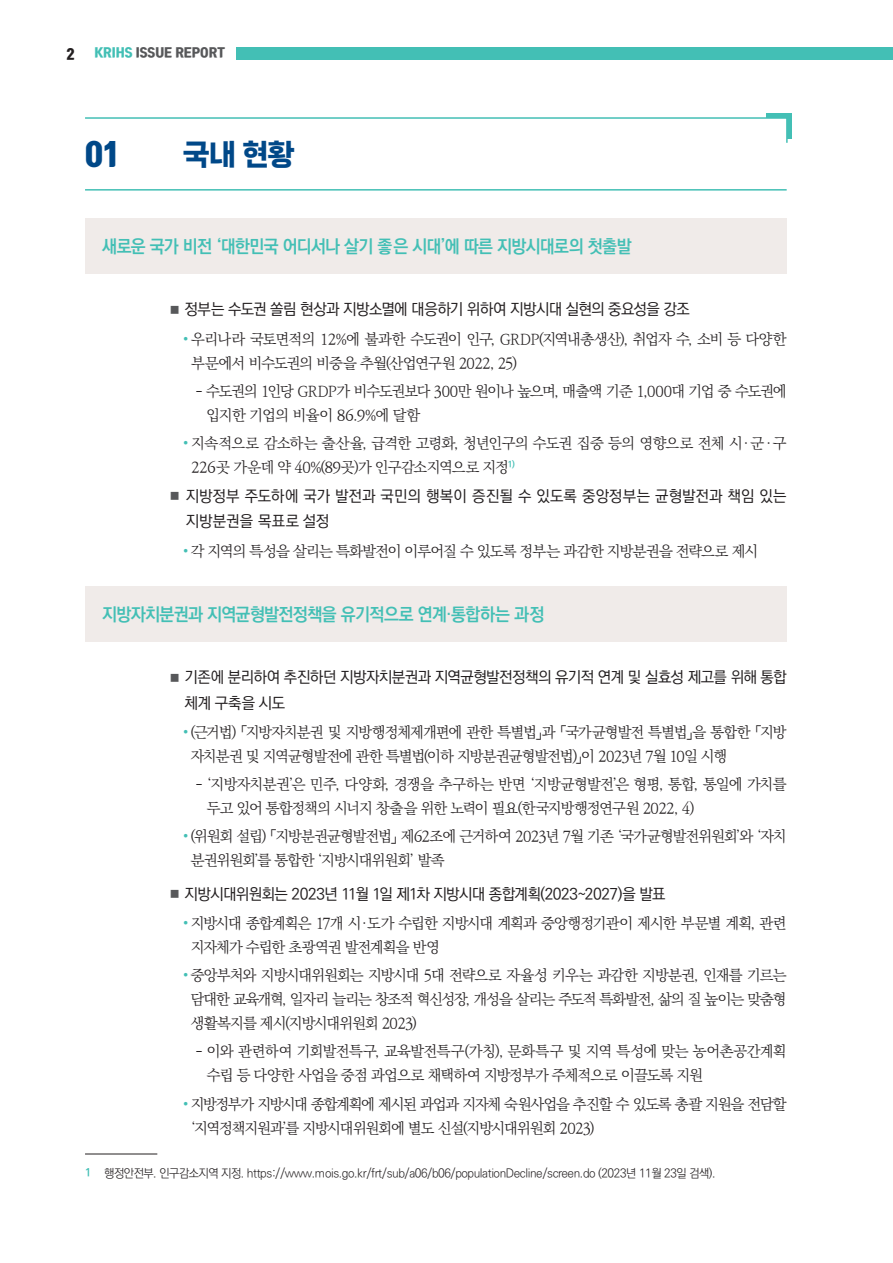
<style>
.page{position:relative;width:893px;height:1263px;background:#fff}
.page>*{position:absolute;margin:0;border:0;box-sizing:border-box;transform-origin:0 0}
.t1{font:900 30px "Tmon Monsori";color:#004888}
.t2{font:28.5px "Nanum Square Neo e Hv";color:#004888}
.t3{font:18px "Ko Pub World Dotum PB";letter-spacing:-.035em;color:#43bfb5;scale:.95 1}
.t4{font:15.75px/25.5px "Ko Pub World Dotum PM";letter-spacing:-.03em;color:#231f20}
.t5{font:15.75px/25.5px "Ko Pub World Dotum PM";letter-spacing:.005em;color:#231f20}
.t6{font:15px/24px "Ko Pub World Batang PL";letter-spacing:-.06em;color:#231f20}
.t7{font:15px/24px "Ko Pub World Batang PL";letter-spacing:-.04em;color:#231f20}
.t8{font:900 13.5px "Tmon Monsori";color:#231f20}
.t9{font:12px "Ko Pub World Dotum PL";letter-spacing:-.035em;color:#231f20}
.t10{font:900 12px "Tmon Monsori";color:#57585a}
.s1{color:#43bfb5}
.s2{font-size:10.5px;color:#57585a}
.s3{font-family:"Ko Pub World Dotum PB";font-size:11.25px;color:#43bfb5}
.s4{font-size:11.25px}
</style>
<div class="page">
<div style="left:236px;top:47px;width:657px;height:13px;background:#43bfb5"></div>
<div style="left:766px;top:113px;width:26px;height:26px;background:#43bfb5"></div>
<svg style="left:85px;top:117px;width:703px;height:26px"></svg>
<hr style="left:85px;top:189px;width:702px;height:2px;background:#43bfb5">
<div style="left:85px;top:219px;width:702px;height:55px;background:#f0ebe9"></div>
<div style="left:85px;top:586px;width:702px;height:56px;background:#f0ebe9"></div>
<hr style="left:85px;top:1154px;width:72px;height:1px;background:#231f20">
<p class="t8" style="left:66px;top:46px;width:10px">2</p>
<p class="t10" style="left:94px;top:46px;width:132px"><span class="s1">KRIHS</span> ISSUE REPORT</p>
<h1 class="t1" style="left:85px;top:137px;width:37px">01</h1>
<h2 class="t2" style="left:183px;top:139px;width:113px">국내 현황</h2>
<p class="t3" style="left:102px;top:233px;width:559px">새로운 국가 비전 ‘대한민국 어디서나 살기 좋은 시대’에 따른 지방시대로의 첫출발</p>
<p class="t4" style="left:170px;top:297px;width:521px"><span class="s2">■</span> 정부는 수도권 쏠림 현상과 지방소멸에 대응하기 위하여 지방시대 실현의 중요성을 강조</p>
<p class="t6" style="left:191px;top:327px;width:597px;text-indent:-8px"><span class="s1">•</span> 우리나라 국토면적의 12%에 불과한 수도권이 인구, GRDP(지역내총생산), 취업자 수, 소비 등 다양한 부문에서 비수도권의 비중을 추월(산업연구원 2022, 25)</p>
<p class="t6" style="left:206px;top:379px;width:582px;text-indent:-11px">- 수도권의 1인당 GRDP가 비수도권보다 300만 원이나 높으며, 매출액 기준 1,000대 기업 중 수도권에 입지한 기업의 비율이 86.9%에 달함</p>
<p class="t6" style="left:191px;top:432px;width:597px;text-indent:-8px"><span class="s1">•</span> 지속적으로 감소하는 출산율, 급격한 고령화, 청년인구의 수도권 집중 등의 영향으로 전체 시‧군‧구<br>226곳 가운데 약 40%(89곳)가 인구감소지역으로 지정<sup>1)</sup></p>
<p class="t5" style="left:186px;top:484px;width:602px;text-indent:-16px"><span class="s2">■</span> 지방정부 주도하에 국가 발전과 국민의 행복이 증진될 수 있도록 중앙정부는 균형발전과 책임 있는 지방분권을 목표로 설정</p>
<p class="t6" style="left:183px;top:539px;width:577px"><span class="s1">•</span> 각 지역의 특성을 살리는 특화발전이 이루어질 수 있도록 정부는 과감한 지방분권을 전략으로 제시</p>
<p class="t3" style="left:102px;top:601px;width:467px">지방자치분권과 지역균형발전정책을 유기적으로 연계·통합하는 과정</p>
<p class="t4" style="left:185px;top:665px;width:604px;text-indent:-14px"><span class="s2">■</span> 기존에 분리하여 추진하던 지방자치분권과 지역균형발전정책의 유기적 연계 및 실효성 제고를 위해 통합 체계 구축을 시도</p>
<p class="t6" style="left:191px;top:721px;width:597px;text-indent:-8px"><span class="s1">•</span> (근거법) 「지방자치분권 및 지방행정체제개편에 관한 특별법」과 「국가균형발전 특별법」을 통합한 「지방 자치분권 및 지역균형발전에 관한 특별법(이하 지방분권균형발전법)」이 2023년 7월 10일 시행</p>
<p class="t6" style="left:207px;top:773px;width:581px;text-indent:-11px">- ‘지방자치분권’은 민주, 다양화, 경쟁을 추구하는 반면 ‘지방균형발전’은 형평, 통합, 통일에 가치를 두고 있어 통합정책의 시너지 창출을 위한 노력이 필요(한국지방행정연구원 2022, 4)</p>
<p class="t6" style="left:191px;top:825px;width:597px;text-indent:-8px"><span class="s1">•</span> (위원회 설립) 「지방분권균형발전법」 제62조에 근거하여 2023년 7월 기존 ‘국가균형발전위원회’와 ‘자치 분권위원회’를 통합한 ‘지방시대위원회’ 발족</p>
<p class="t4" style="left:170px;top:881px;width:497px"><span class="s2">■</span> 지방시대위원회는 2023년 11월 1일 제1차 지방시대 종합계획(2023~2027)을 발표</p>
<p class="t6" style="left:191px;top:911px;width:597px;text-indent:-8px"><span class="s1">•</span> 지방시대 종합계획은 17개 시‧도가 수립한 지방시대 계획과 중앙행정기관이 제시한 부문별 계획, 관련 지자체가 수립한 초광역권 발전계획을 반영</p>
<p class="t6" style="left:191px;top:964px;width:597px;text-align:justify;text-indent:-8px"><span class="s1">•</span> 중앙부처와 지방시대위원회는 지방시대 5대 전략으로 자율성 키우는 과감한 지방분권, 인재를 기르는 담대한 교육개혁, 일자리 늘리는 창조적 혁신성장, 개성을 살리는 주도적 특화발전, 삶의 질 높이는 맞춤형 생활복지를 제시(지방시대위원회 2023)</p>
<p class="t7" style="left:207px;top:1040px;width:581px;text-indent:-11px">- 이와 관련하여 기회발전특구, 교육발전특구(가칭), 문화특구 및 지역 특성에 맞는 농어촌공간계획 수립 등 다양한 사업을 중점 과업으로 채택하여 지방정부가 주체적으로 이끌도록 지원</p>
<p class="t6" style="left:191px;top:1092px;width:597px;text-indent:-8px"><span class="s1">•</span> 지방정부가 지방시대 종합계획에 제시된 과업과 지자체 숙원사업을 추진할 수 있도록 총괄 지원을 전담할 ‘지역정책지원과’를 지방시대위원회에 별도 신설(지방시대위원회 2023)</p>
<p class="t9" style="left:85px;top:1164px;width:632px"><span class="s3">1</span><span class="s4">　</span> 행정안전부. 인구감소지역 지정. https://www.mois.go.kr/frt/sub/a06/b06/populationDecline/screen.do (2023년 11월 23일 검색).</p>
</div>
